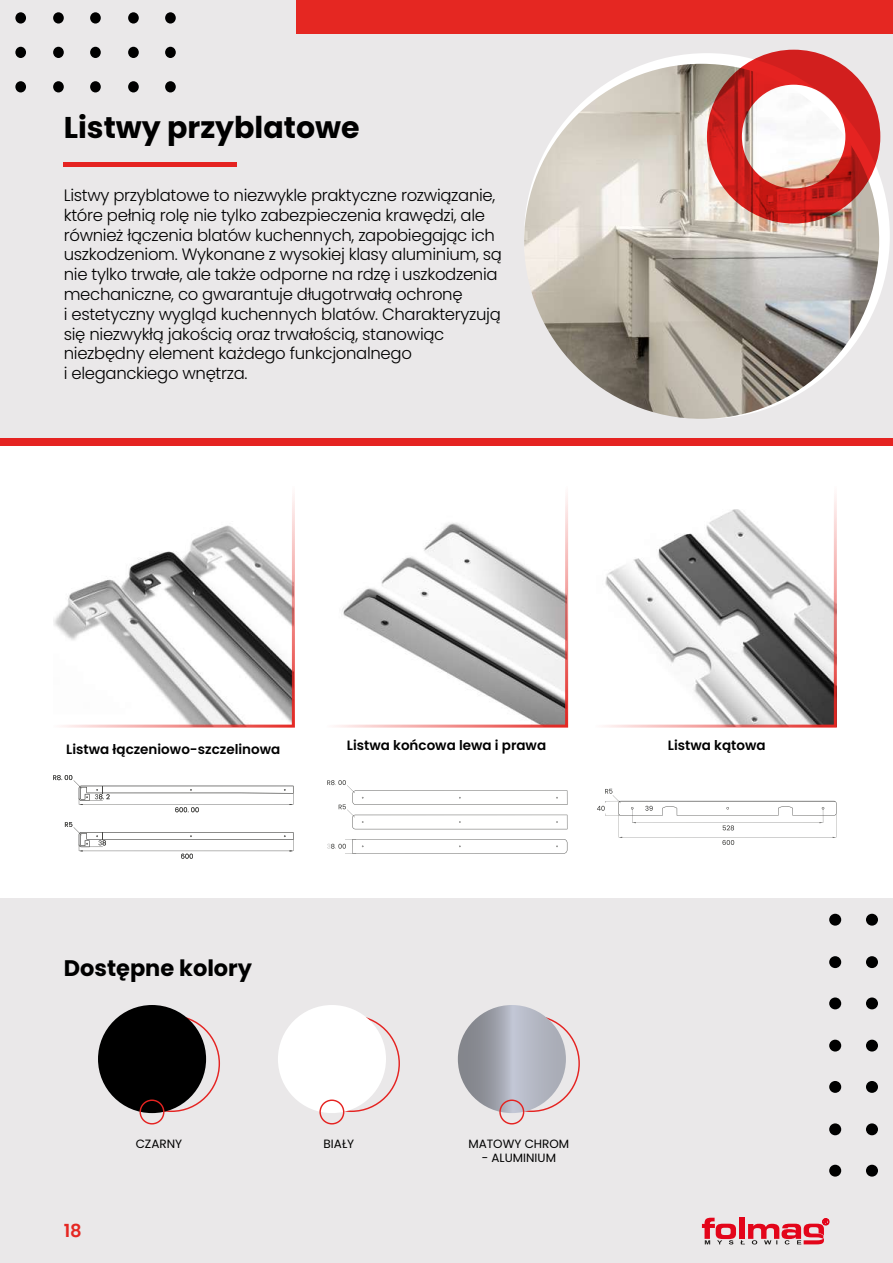
<style>
.page{position:relative;width:893px;height:1263px;background:#eae8e9}
.page>*{position:absolute;margin:0;border:0;box-sizing:border-box;transform-origin:0 0}
.t1{font:700 30px "Poppins";color:#000}
.t2{font:700 22.5px "Poppins";color:#000}
.t3{font:600 18px "Poppins";color:#e52722}
.t4{font:300 16.5px/19.8px "Poppins";letter-spacing:-.02em;color:#000}
.t5{font:600 13.5px "Poppins";color:#000}
.t6{font:12px "Poppins";color:#000}
</style>
<div class="page">
<svg style="left:702px;top:1218px;width:127px;height:26px"></svg>
<div style="left:297px;top:0;width:596px;height:34px;background:#e52722"></div>
<div style="left:866px;top:1165px;width:12px;height:11px;background:#000;border-radius:50%"></div>
<div style="left:829px;top:1165px;width:12px;height:11px;background:#000;border-radius:50%"></div>
<div style="left:866px;top:1123px;width:12px;height:12px;background:#000;border-radius:50%"></div>
<div style="left:829px;top:1123px;width:12px;height:12px;background:#000;border-radius:50%"></div>
<div style="left:866px;top:1081px;width:12px;height:12px;background:#000;border-radius:50%"></div>
<div style="left:829px;top:1081px;width:12px;height:12px;background:#000;border-radius:50%"></div>
<div style="left:866px;top:1040px;width:12px;height:11px;background:#000;border-radius:50%"></div>
<div style="left:829px;top:1040px;width:12px;height:11px;background:#000;border-radius:50%"></div>
<div style="left:866px;top:997px;width:12px;height:12px;background:#000;border-radius:50%"></div>
<div style="left:829px;top:997px;width:12px;height:12px;background:#000;border-radius:50%"></div>
<div style="left:866px;top:956px;width:12px;height:12px;background:#000;border-radius:50%"></div>
<div style="left:829px;top:956px;width:12px;height:12px;background:#000;border-radius:50%"></div>
<div style="left:866px;top:914px;width:12px;height:12px;background:#000;border-radius:50%"></div>
<div style="left:829px;top:914px;width:12px;height:12px;background:#000;border-radius:50%"></div>
<div style="left:15px;top:81px;width:11px;height:11px;background:#000;border-radius:50%"></div>
<div style="left:15px;top:47px;width:11px;height:11px;background:#000;border-radius:50%"></div>
<div style="left:15px;top:12px;width:11px;height:12px;background:#000;border-radius:50%"></div>
<div style="left:53px;top:81px;width:11px;height:11px;background:#000;border-radius:50%"></div>
<div style="left:53px;top:47px;width:11px;height:11px;background:#000;border-radius:50%"></div>
<div style="left:53px;top:12px;width:11px;height:12px;background:#000;border-radius:50%"></div>
<div style="left:90px;top:81px;width:11px;height:11px;background:#000;border-radius:50%"></div>
<div style="left:90px;top:47px;width:11px;height:11px;background:#000;border-radius:50%"></div>
<div style="left:90px;top:12px;width:11px;height:12px;background:#000;border-radius:50%"></div>
<div style="left:128px;top:81px;width:11px;height:11px;background:#000;border-radius:50%"></div>
<div style="left:128px;top:47px;width:11px;height:11px;background:#000;border-radius:50%"></div>
<div style="left:128px;top:12px;width:11px;height:12px;background:#000;border-radius:50%"></div>
<div style="left:165px;top:81px;width:11px;height:11px;background:#000;border-radius:50%"></div>
<div style="left:165px;top:47px;width:11px;height:11px;background:#000;border-radius:50%"></div>
<div style="left:165px;top:12px;width:11px;height:12px;background:#000;border-radius:50%"></div>
<div style="left:0;top:438px;width:893px;height:459px;background:#fff"></div>
<div style="left:524px;top:53px;width:366px;height:366px;background:#fff;border-radius:50%"></div>
<div style="left:64px;top:162px;width:173px;height:5px;background:#e52321"></div>
<svg style="left:53px;top:495px;width:242px;height:233px"></svg>
<svg style="left:335px;top:494px;width:234px;height:234px"></svg>
<svg style="left:604px;top:495px;width:233px;height:233px"></svg>
<img style="left:524px;top:64px;width:355px;height:355px;border-radius:178px">
<svg style="left:707px;top:50px;width:173px;height:174px"></svg>
<svg style="left:53px;top:775px;width:241px;height:84px"></svg>
<svg style="left:327px;top:780px;width:240px;height:49px"></svg>
<svg style="left:327px;top:839px;width:240px;height:15px"></svg>
<svg style="left:597px;top:789px;width:239px;height:56px"></svg>
<div style="left:0;top:438px;width:893px;height:8px;background:#e52321"></div>
<svg style="left:458px;top:1005px;width:108px;height:108px;background:#90929a"></svg>
<svg style="left:483px;top:1015px;width:97px;height:109px"></svg>
<div style="left:98px;top:1005px;width:108px;height:108px;background:#000;border-radius:50%"></div>
<svg style="left:123px;top:1015px;width:97px;height:109px"></svg>
<div style="left:278px;top:1005px;width:108px;height:108px;background:#fff;border-radius:50%"></div>
<svg style="left:304px;top:1017px;width:96px;height:107px"></svg>
<h1 class="t1" style="left:64px;top:110px;width:297px">Listwy przyblatowe</h1>
<p class="t4" style="left:64px;top:185px;width:440px">Listwy przyblatowe to niezwykle praktyczne rozwiązanie, które pełnią rolę nie tylko zabezpieczenia krawędzi, ale również łączenia blatów kuchennych, zapobiegając ich uszkodzeniom. Wykonane z wysokiej klasy aluminium, są nie tylko trwałe, ale także odporne na rdzę i uszkodzenia mechaniczne, co gwarantuje długotrwałą ochronę<br>i estetyczny wygląd kuchennych blatów. Charakteryzują się niezwykłą jakością oraz trwałością, stanowiąc niezbędny element każdego funkcjonalnego<br>i eleganckiego wnętrza.</p>
<p class="t5" style="left:66px;top:742px;width:215px">Listwa łączeniowo-szczelinowa</p>
<p class="t5" style="left:347px;top:737px;width:201px">Listwa końcowa lewa i prawa</p>
<p class="t5" style="left:668px;top:737px;width:99px">Listwa kątowa</p>
<h2 class="t2" style="left:64px;top:955px;width:190px">Dostępne kolory</h2>
<p class="t3" style="left:64px;top:1220px;width:20px">18</p>
<p class="t6" style="left:136px;top:1136px;width:48px">CZARNY</p>
<p class="t6" style="left:324px;top:1136px;width:32px">BIAŁY</p>
<p class="t6" style="left:468px;top:1136px;width:102px">MATOWY CHROM</p>
<p class="t6" style="left:482px;top:1151px;width:76px">- ALUMINIUM</p>
</div>
